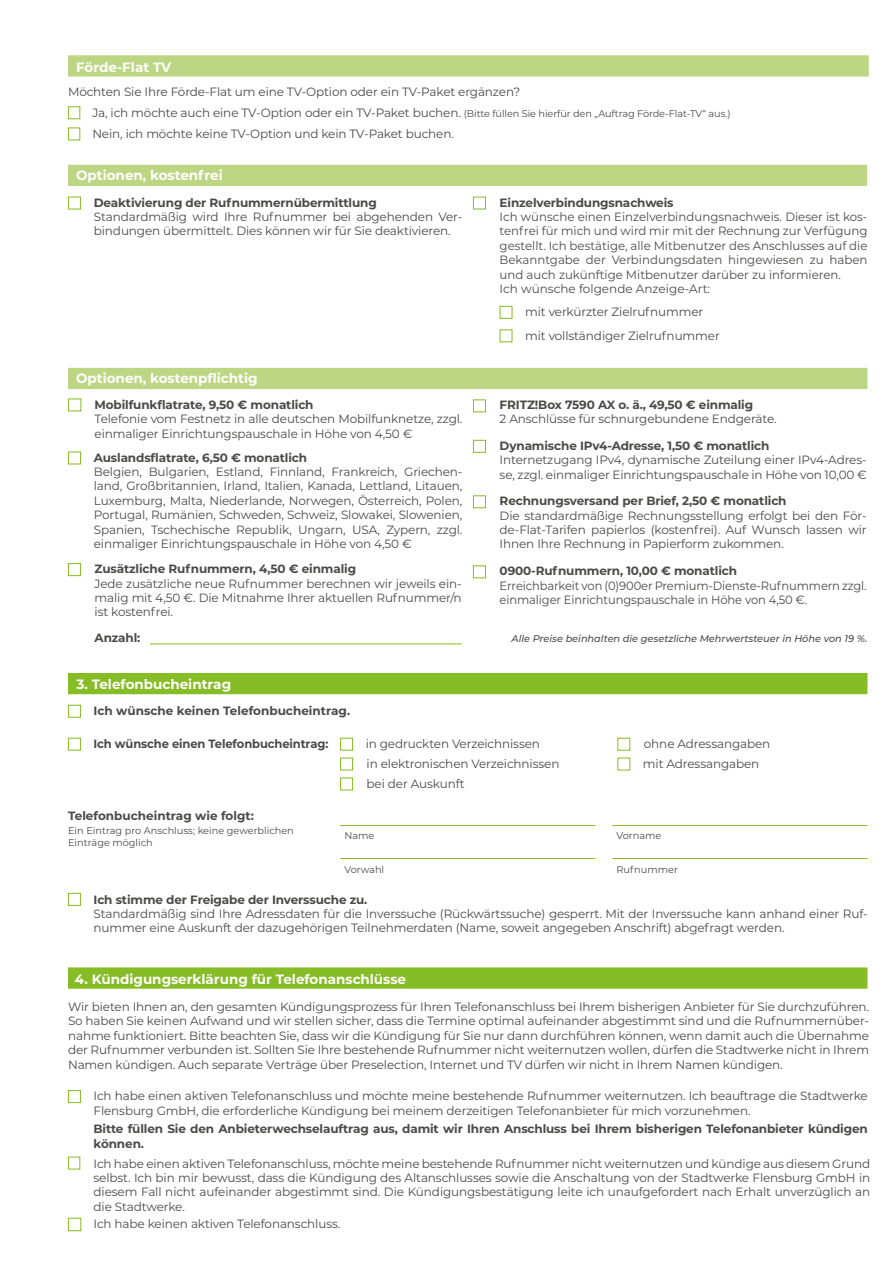
<style>
.page{position:relative;width:893px;height:1263px;background:#fff}
.page>*{position:absolute;margin:0;border:0;box-sizing:border-box;transform-origin:0 0}
.t1{font:700 13.5px "Montserrat";color:#fff}
.t2{font:12px/14.4px "Montserrat";letter-spacing:-.01em;color:#4a4a49}
.t3{font:700 12px/14.4px "Montserrat";letter-spacing:-.01em;color:#4a4a49}
.t4{font:12px/14.4px "Montserrat";letter-spacing:-.01em;color:#4a4a49;scale:.96 1}
.t5{font:700 12px "Montserrat";letter-spacing:-.01em;color:#4a4a49;scale:.96 1}
.t6{font:9.75px/11.7px "Montserrat";color:#4a4a49}
.t7{font:italic 500 9.75px "Montserrat";color:#4a4a49}
.s1{font-size:12px}
</style>
<div class="page">
<div style="left:68px;top:55px;width:801px;height:22px;background:#bdd684;border:2px solid #bdd684"></div>
<div style="left:68px;top:106px;width:12px;height:13px;border:1px solid #86bc25"></div>
<div style="left:68px;top:128px;width:12px;height:12px;border:1px solid #86bc25"></div>
<div style="left:68px;top:368px;width:799px;height:21px;background:#bdd684"></div>
<div style="left:68px;top:398px;width:13px;height:13px;border:1px solid #86bc25"></div>
<div style="left:68px;top:452px;width:13px;height:12px;border:1px solid #86bc25"></div>
<div style="left:68px;top:563px;width:13px;height:13px;border:1px solid #86bc25"></div>
<hr style="left:150px;top:643px;width:312px;height:1px;background:#86bc25">
<div style="left:473px;top:197px;width:13px;height:12px;border:1px solid #86bc25"></div>
<div style="left:68px;top:165px;width:799px;height:21px;background:#bdd684"></div>
<div style="left:68px;top:197px;width:13px;height:12px;border:1px solid #86bc25"></div>
<div style="left:500px;top:306px;width:12px;height:13px;border:1px solid #86bc25"></div>
<div style="left:68px;top:893px;width:13px;height:13px;border:1px solid #86bc25"></div>
<div style="left:340px;top:738px;width:13px;height:12px;border:1px solid #86bc25"></div>
<div style="left:340px;top:758px;width:13px;height:12px;border:1px solid #86bc25"></div>
<div style="left:68px;top:738px;width:13px;height:12px;border:1px solid #86bc25"></div>
<div style="left:340px;top:778px;width:13px;height:12px;border:1px solid #86bc25"></div>
<div style="left:68px;top:705px;width:13px;height:13px;border:1px solid #86bc25"></div>
<div style="left:68px;top:673px;width:799px;height:21px;background:#86bc25"></div>
<hr style="left:340px;top:825px;width:255px;height:1px;background:#86bc25">
<hr style="left:340px;top:858px;width:255px;height:1px;background:#86bc25">
<hr style="left:612px;top:825px;width:255px;height:1px;background:#86bc25">
<hr style="left:612px;top:858px;width:255px;height:1px;background:#86bc25">
<div style="left:68px;top:967px;width:799px;height:22px;background:#86bc25;border:2px solid #86bc25"></div>
<div style="left:68px;top:1157px;width:12px;height:12px;border:1px solid #86bc25"></div>
<div style="left:68px;top:1218px;width:13px;height:13px;border:1px solid #86bc25"></div>
<div style="left:68px;top:1090px;width:13px;height:13px;border:1px solid #86bc25"></div>
<div style="left:473px;top:495px;width:13px;height:13px;border:1px solid #86bc25"></div>
<div style="left:473px;top:399px;width:13px;height:13px;border:1px solid #86bc25"></div>
<div style="left:473px;top:440px;width:13px;height:13px;border:1px solid #86bc25"></div>
<div style="left:473px;top:565px;width:13px;height:13px;border:1px solid #86bc25"></div>
<p class="t1" style="left:76px;top:57px;width:97px">Förde-Flat TV</p>
<p class="t6" style="left:92px;top:107px;width:640px"><span class="s1">Ja, ich möchte auch eine TV-Option oder ein TV-Paket buchen.</span> (Bitte füllen Sie hierfür den „Auftrag Förde-Flat-TV“ aus.)</p>
<p class="t2" style="left:68px;top:85px;width:454px">Möchten Sie Ihre Förde-Flat um eine TV-Option oder ein TV-Paket ergänzen?</p>
<p class="t2" style="left:92px;top:126px;width:363px">Nein, ich möchte keine TV-Option und kein TV-Paket buchen.</p>
<p class="t1" style="left:76px;top:165px;width:148px">Optionen, kostenfrei</p>
<p class="t3" style="left:94px;top:195px;width:284px">Deaktivierung der Rufnummernübermittlung</p>
<p class="t2" style="left:94px;top:209px;width:370px">Standardmäßig wird Ihre Rufnummer bei abgehenden Ver&shy;bindungen übermittelt. Dies können wir für Sie deaktivieren.</p>
<p class="t1" style="left:76px;top:368px;width:183px">Optionen, kostenpflichtig</p>
<p class="t3" style="left:95px;top:397px;width:221px">Mobilfunkflatrate, 9,50 € monatlich</p>
<p class="t2" style="left:95px;top:411px;width:369px">Telefonie vom Festnetz in alle deutschen Mobilfunknetze, zzgl. einmaliger Einrichtungspauschale in Höhe von 4,50 €</p>
<p class="t3" style="left:94px;top:449px;width:215px">Auslandsflatrate, 6,50 € monatlich</p>
<p class="t2" style="left:94px;top:464px;width:370px;text-align:justify">Belgien, Bulgarien, Estland, Finnland, Frankreich, Griechen&shy;land, Großbritannien, Irland, Italien, Kanada, Lettland, Litauen, Luxemburg, Malta, Niederlande, Norwegen, Österreich, Polen, Portugal, Rumänien, Schweden, Schweiz, Slowakei, Slowenien, Spanien, Tschechische Republik, Ungarn, USA, Zypern, zzgl. einmaliger Einrichtungspauschale in Höhe von 4,50 €</p>
<p class="t3" style="left:95px;top:561px;width:263px">Zusätzliche Rufnummern, 4,50 € einmalig</p>
<p class="t2" style="left:95px;top:576px;width:369px;text-align:justify">Jede zusätzliche neue Rufnummer berechnen wir jeweils ein&shy;malig mit 4,50 €. Die Mitnahme Ihrer aktuellen Rufnummer/n ist kostenfrei.</p>
<p class="t3" style="left:95px;top:630px;width:47px">Anzahl:</p>
<p class="t1" style="left:77px;top:675px;width:156px">3. Telefonbucheintrag</p>
<p class="t3" style="left:94px;top:703px;width:258px">Ich wünsche keinen Telefonbucheintrag.</p>
<p class="t3" style="left:500px;top:195px;width:175px">Einzelverbindungsnachweis</p>
<p class="t2" style="left:500px;top:209px;width:369px">Ich wünsche einen Einzelverbindungsnachweis. Dieser ist kos&shy;tenfrei für mich und wird mir mit der Rechnung zur Verfügung gestellt. Ich bestätige, alle Mitbenutzer des Anschlusses auf die Bekanntgabe der Verbindungsdaten hingewiesen zu haben und auch zukünftige Mitbenutzer darüber zu informieren.<br>Ich wünsche folgende Anzeige-Art:</p>
<p class="t2" style="left:525px;top:299px;width:196px;line-height:24.2px">mit verkürzter Zielrufnummer mit vollständiger Zielrufnummer</p>
<p class="t3" style="left:500px;top:397px;width:255px">FRITZ!Box 7590 AX o. ä., 49,50 € einmalig</p>
<p class="t2" style="left:500px;top:411px;width:279px">2 Anschlüsse für schnurgebundene Endgeräte.</p>
<p class="t3" style="left:500px;top:438px;width:271px">Dynamische IPv4-Adresse, 1,50 € monatlich</p>
<p class="t2" style="left:500px;top:452px;width:369px">Internetzugang IPv4, dynamische Zuteilung einer IPv4-Adres&shy;se, zzgl. einmaliger Einrichtungspauschale in Höhe von 10,00 €</p>
<p class="t3" style="left:500px;top:493px;width:288px">Rechnungsversand per Brief, 2,50 € monatlich</p>
<p class="t2" style="left:500px;top:508px;width:369px;text-align:justify">Die standardmäßige Rechnungsstellung erfolgt bei den För&shy;de-Flat-Tarifen papierlos (kostenfrei). Auf Wunsch lassen wir Ihnen Ihre Rechnung in Papierform zukommen.</p>
<p class="t3" style="left:500px;top:563px;width:239px">0900-Rufnummern, 10,00 € monatlich</p>
<p class="t4" style="left:500px;top:578px;width:384px">Erreichbarkeit von (0)900er Premium-Dienste-Rufnummern zzgl. einmaliger Einrichtungspauschale in Höhe von 4,50 €.</p>
<p class="t7" style="left:512px;top:632px;width:357px">Alle Preise beinhalten die gesetzliche Mehrwertsteuer in Höhe von 19 %.</p>
<p class="t5" style="left:94px;top:735px;width:246px">Ich wünsche einen Telefonbucheintrag:</p>
<p class="t2" style="left:644px;top:736px;width:128px">ohne Adressangaben</p>
<p class="t2" style="left:367px;top:776px;width:99px">bei der Auskunft</p>
<p class="t2" style="left:366px;top:733px;width:195px;line-height:20px">in gedruckten Verzeichnissen<br>in elektronischen Verzeichnissen</p>
<p class="t2" style="left:643px;top:756px;width:118px">mit Adressangaben</p>
<p class="t3" style="left:68px;top:808px;width:187px">Telefonbucheintrag wie folgt:</p>
<p class="t6" style="left:68px;top:824px;width:227px">Ein Eintrag pro Anschluss; keine gewerblichen<br>Einträge möglich</p>
<p class="t6" style="left:344px;top:830px;width:31px">Name</p>
<p class="t6" style="left:617px;top:830px;width:46px">Vorname</p>
<p class="t6" style="left:344px;top:863px;width:41px">Vorwahl</p>
<p class="t6" style="left:617px;top:863px;width:63px">Rufnummer</p>
<p class="t3" style="left:94px;top:891px;width:275px">Ich stimme der Freigabe der Inverssuche zu.</p>
<p class="t2" style="left:94px;top:906px;width:776px">Standardmäßig sind Ihre Adressdaten für die Inverssuche (Rückwärtssuche) gesperrt. Mit der Inverssuche kann anhand einer Ruf&shy;nummer eine Auskunft der dazugehörigen Teilnehmerdaten (Name, soweit angegeben Anschrift) abgefragt werden.</p>
<p class="t1" style="left:75px;top:969px;width:333px">4. Kündigungserklärung für Telefonanschlüsse</p>
<p class="t2" style="left:68px;top:999px;width:803px;text-align:justify">Wir bieten Ihnen an, den gesamten Kündigungsprozess für Ihren Telefonanschluss bei Ihrem bisherigen Anbieter für Sie durchzuführen.<br>So haben Sie keinen Aufwand und wir stellen sicher, dass die Termine optimal aufeinander abgestimmt sind und die Rufnummernüber&shy;nahme funktioniert. Bitte beachten Sie, dass wir die Kündigung für Sie nur dann durchführen können, wenn damit auch die Übernahme der Rufnummer verbunden ist. Sollten Sie Ihre bestehende Rufnummer nicht weiternutzen wollen, dürfen die Stadtwerke nicht in Ihrem Namen kündigen. Auch separate Verträge über Preselection, Internet und TV dürfen wir nicht in Ihrem Namen kündigen.</p>
<p class="t2" style="left:94px;top:1088px;width:776px">Ich habe einen aktiven Telefonanschluss und möchte meine bestehende Rufnummer weiternutzen. Ich beauftrage die Stadtwerke<br>Flensburg GmbH, die erforderliche Kündigung bei meinem derzeitigen Telefonanbieter für mich vorzunehmen.</p>
<p class="t3" style="left:94px;top:1121px;width:776px">Bitte füllen Sie den Anbieterwechselauftrag aus, damit wir Ihren Anschluss bei Ihrem bisherigen Telefonanbieter kündigen können.</p>
<p class="t2" style="left:94px;top:1156px;width:778px;text-align:justify">Ich habe einen aktiven Telefonanschluss, möchte meine bestehende Rufnummer nicht weiternutzen und kündige aus diesem Grund selbst. Ich bin mir bewusst, dass die Kündigung des Altanschlusses sowie die Anschaltung von der Stadtwerke Flensburg GmbH in diesem Fall nicht aufeinander abgestimmt sind. Die Kündigungsbestätigung leite ich unaufgefordert nach Erhalt unverzüglich an die Stadtwerke.</p>
<p class="t2" style="left:94px;top:1216px;width:248px">Ich habe keinen aktiven Telefonanschluss.</p>
</div>
